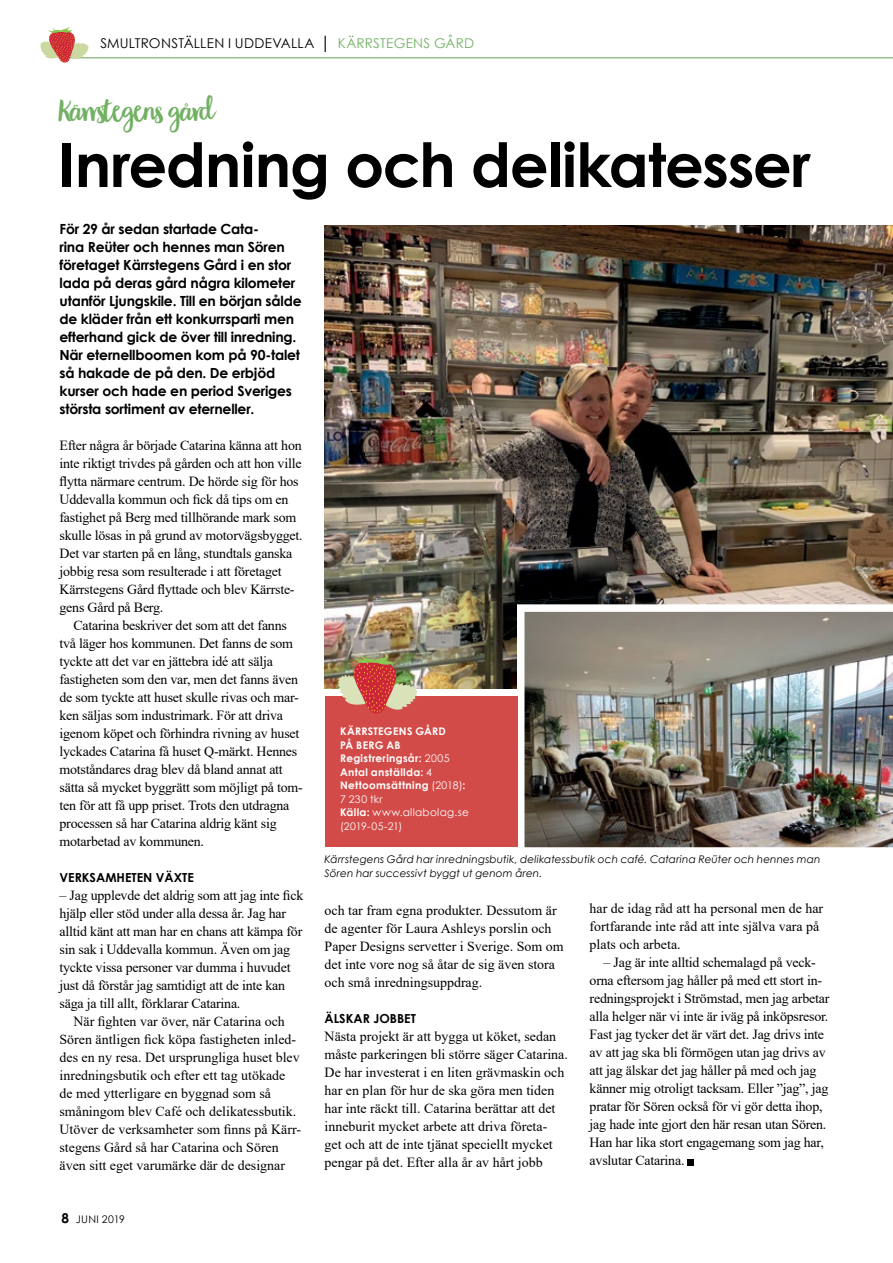
<style>
.page{position:relative;width:893px;height:1263px;background:#fff}
.page>*{position:absolute;margin:0;border:0;box-sizing:border-box;transform-origin:0 0}
.t1{font:700 60.75px "Century Gothic";letter-spacing:-.02em;color:#000}
.t2{font:32.85px "Garden Grown";letter-spacing:-.015em;color:#72b163}
.t3{font:13.95px/18px "Times New Roman";letter-spacing:-.015em;color:#000}
.t4{font:700 13.95px/18px "Century Gothic";letter-spacing:-.015em;color:#000}
.t5{font:13.5px "Century Gothic";letter-spacing:.015em;color:#000}
.t6{font:700 12.45px "Century Gothic";color:#000}
.t7{font:700 10.5px/13.5px "Century Gothic";letter-spacing:.025em;color:#fff}
.t8{font:italic 10.5px/13.5px "Century Gothic";letter-spacing:.01em;color:#000}
.t9{font:10.5px "Century Gothic";letter-spacing:.03em;color:#000}
.s1{font-weight:700}
.s2{color:#72b163}
.s3{font-weight:400}
.s4{font-weight:700;font-size:13.5px}
</style>
<div class="page">
<img style="left:325px;top:225px;width:568px;height:463px">
<hr style="left:60px;top:58px;width:833px;height:1px;background:#68a25a">
<svg style="left:40px;top:27px;width:49px;height:36px"></svg>
<img style="left:517px;top:604px;width:376px;height:244px">
<div style="left:325px;top:696px;width:192px;height:150px;background:#d34b48"></div>
<img style="left:338px;top:653px;width:80px;height:61px">
<svg style="left:688px;top:1159px;width:6px;height:6px"></svg>
<p class="t5" style="left:100px;top:34px;width:375px">SMULTRONSTÄLLEN I UDDEVALLA <span class="s1">│</span> <span class="s2">KÄRRSTEGENS GÅRD</span></p>
<h2 class="t2" style="left:59px;top:89px;width:157px">Kärrstegens gård</h2>
<h1 class="t1" style="left:58px;top:119px;width:754px">Inredning och delikatesser</h1>
<p class="t4" style="left:60px;top:219px;width:244px">För 29 år sedan startade Cata-<br>rina Reüter och hennes man Sören företaget Kärrstegens Gård i en stor lada på deras gård några kilometer utanför Ljungskile. Till en början sålde de kläder från ett konkurrsparti men efterhand gick de över till inredning.<br>När eternellboomen kom på 90-talet så hakade de på den. De erbjöd kurser och hade en period Sveriges största sortiment av eterneller.</p>
<p class="t3" style="left:60px;top:436px;width:245px">Efter några år började Catarina känna att hon inte riktigt trivdes på gården och att hon ville flytta närmare centrum. De hörde sig för hos Uddevalla kommun och fick då tips om en fastighet på Berg med tillhörande mark som skulle lösas in på grund av motorvägsbygget.<br>Det var starten på en lång, stundtals ganska jobbig resa som resulterade i att företaget Kärrstegens Gård flyttade och blev Kärrste&shy;gens Gård på Berg.</p>
<p class="t3" style="left:60px;top:616px;width:245px;text-indent:14px">Catarina beskriver det som att det fanns två läger hos kommunen. Det fanns de som tyckte att det var en jättebra idé att sälja fastigheten som den var, men det fanns även de som tyckte att huset skulle rivas och mar&shy;ken säljas som industrimark. För att driva igenom köpet och förhindra rivning av huset lyckades Catarina få huset Q-märkt. Hennes motståndares drag blev då bland annat att sätta så mycket byggrätt som möjligt på tom&shy;ten för att få upp priset. Trots den utdragna processen så har Catarina aldrig känt sig motarbetad av kommunen.</p>
<p class="t6" style="left:60px;top:868px;width:136px">VERKSAMHETEN VÄXTE</p>
<p class="t3" style="left:60px;top:886px;width:245px">– Jag upplevde det aldrig som att jag inte fick hjälp eller stöd under alla dessa år. Jag har alltid känt att man har en chans att kämpa för sin sak i Uddevalla kommun. Även om jag tyckte vissa personer var dumma i huvudet just då förstår jag samtidigt att de inte kan säga ja till allt, förklarar Catarina.</p>
<p class="t3" style="left:60px;top:1012px;width:243px;text-indent:14px">När fighten var över, när Catarina och Sören äntligen fick köpa fastigheten inled&shy;des en ny resa. Det ursprungliga huset blev inredningsbutik och efter ett tag utökade de med ytterligare en byggnad som så småningom blev Café och delikatessbutik.<br>Utöver de verksamheter som finns på Kärr&shy;stegens Gård så har Catarina och Sören även sitt eget varumärke där de designar</p>
<p class="t7" style="left:340px;top:724px;width:130px">KÄRRSTEGENS GÅRD<br>PÅ BERG AB<br>Registreringsår: <span class="s3">2005<br></span>Antal anställda: <span class="s3">4<br></span>Nettoomsättning <span class="s3">(2018)</span>:<br><span class="s3">7 230 tkr<br></span>Källa: <span class="s3">www.allabolag.se (2019-05-21)</span></p>
<p class="t8" style="left:325px;top:853px;width:497px">Kärrstegens Gård har inredningsbutik, delikatessbutik och café. Catarina Reüter och hennes man<br>Sören har successivt byggt ut genom åren.</p>
<p class="t3" style="left:590px;top:899px;width:235px">har de idag råd att ha personal men de har fortfarande inte råd att inte själva vara på plats och arbeta.</p>
<p class="t3" style="left:590px;top:953px;width:241px;text-indent:14px">– Jag är inte alltid schemalagd på veck&shy;orna eftersom jag håller på med ett stort in&shy;redningsprojekt i Strömstad, men jag arbetar alla helger när vi inte är iväg på inköpsresor.<br>Fast jag tycker det är värt det. Jag drivs inte av att jag ska bli förmögen utan jag drivs av att jag älskar det jag håller på med och jag känner mig otroligt tacksam. Eller ”jag”, jag pratar för Sören också för vi gör detta ihop, jag hade inte gjort den här resan utan Sören.<br>Han har lika stort engagemang som jag har, avslutar Catarina.</p>
<p class="t3" style="left:325px;top:901px;width:241px">och tar fram egna produkter. Dessutom är de agenter för Laura Ashleys porslin och Paper Designs servetter i Sverige. Som om det inte vore nog så åtar de sig även stora och små inredningsuppdrag.</p>
<p class="t6" style="left:325px;top:1009px;width:93px">ÄLSKAR JOBBET</p>
<p class="t3" style="left:325px;top:1027px;width:245px">Nästa projekt är att bygga ut köket, sedan måste parkeringen bli större säger Catarina.<br>De har investerat i en liten grävmaskin och har en plan för hur de ska göra men tiden har inte räckt till. Catarina berättar att det inneburit mycket arbete att driva företa-<br>get och att de inte tjänat speciellt mycket pengar på det. Efter alla år av hårt jobb</p>
<p class="t9" style="left:62px;top:1212px;width:65px"><span class="s4">8</span> JUNI 2019</p>
</div>
